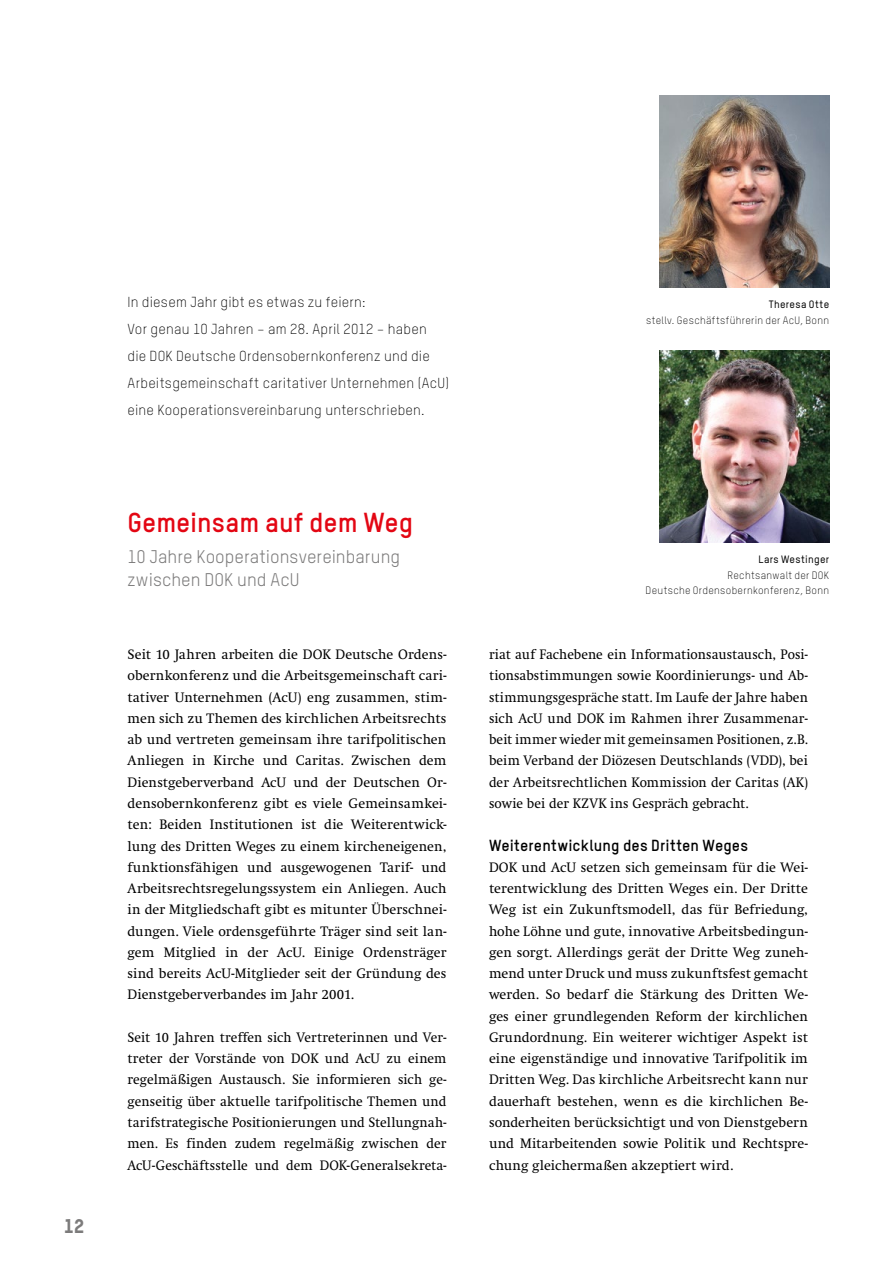
<style>
.page{position:relative;width:893px;height:1263px;background:#fff}
.page>*{position:absolute;margin:0;border:0;box-sizing:border-box;transform-origin:0 0}
.t1{font:700 27px "TSTARPRO";color:#e30613}
.t2{font:19.5px "TSTARPRO Headline";color:#7c7b7b}
.t3{font:18px/22.5px "TSTARPRO";color:#7c7b7b}
.t4{font:700 15.75px "TSTARPRO";letter-spacing:.01em;color:#000}
.t5{font:14.25px/21.3px "Swift EF";letter-spacing:.01em;color:#000;text-align:justify}
.t6{font:14.25px/21.3px "Swift EF";letter-spacing:.01em;color:#000;text-align:justify;scale:.95 1}
.t7{font:300 14.25px/27px "TSTARPRO";letter-spacing:.015em;color:#000}
.t8{font:300 10.5px/15.3px "TSTARPRO";letter-spacing:.03em;color:#000;text-align:right}
.t9{font:500 10.5px "TSTARPRO";letter-spacing:.03em;color:#000}
</style>
<div class="page">
<img style="left:659px;top:96px;width:170px;height:191px">
<img style="left:659px;top:351px;width:170px;height:191px">
<h2 class="t2" style="left:64px;top:1214px;width:22px">12</h2>
<p class="t7" style="left:128px;top:288px;width:323px">In diesem Jahr gibt es etwas zu feiern:<br>Vor genau 10 Jahren – am 28. April 2012 – haben die DOK Deutsche Ordensobernkonferenz und die Arbeitsgemeinschaft caritativer Unternehmen (AcU) eine Kooperationsvereinbarung unterschrieben.</p>
<h1 class="t1" style="left:128px;top:505px;width:287px">Gemeinsam auf dem Weg</h1>
<p class="t3" style="left:128px;top:546px;width:274px">10 Jahre Kooperationsvereinbarung zwischen DOK und AcU</p>
<p class="t5" style="left:128px;top:644px;width:320px">Seit 10 Jahren arbeiten die DOK Deutsche Ordens&shy;obernkonferenz und die Arbeitsgemeinschaft cari&shy;tativer Unternehmen (AcU) eng zusammen, stim&shy;men sich zu Themen des kirchlichen Arbeitsrechts ab und vertreten gemeinsam ihre tarifpolitischen Anliegen in Kirche und Caritas. Zwischen dem Dienstgeberverband AcU und der Deutschen Or&shy;densobernkonferenz gibt es viele Gemeinsamkei&shy;ten: Beiden Institutionen ist die Weiterentwick&shy;lung des Dritten Weges zu einem kircheneigenen, funktionsfähigen und ausgewogenen Tarif- und Arbeitsrechtsregelungssystem ein Anliegen. Auch in der Mitgliedschaft gibt es mitunter Überschnei&shy;dungen. Viele ordensgeführte Träger sind seit lan&shy;gem Mitglied in der AcU. Einige Ordensträger sind bereits AcU-Mitglieder seit der Gründung des Dienstgeberverbandes im Jahr 2001.</p>
<p class="t6" style="left:128px;top:1027px;width:337px">Seit 10 Jahren treffen sich Vertreterinnen und Ver&shy;treter der Vorstände von DOK und AcU zu einem regelmäßigen Austausch. Sie informieren sich ge&shy;genseitig über aktuelle tarifpolitische Themen und tarifstrategische Positionierungen und Stellungnah&shy;men. Es finden zudem regelmäßig zwischen der AcU-Geschäftsstelle und dem DOK-Generalsekreta-</p>
<p class="t9" style="left:769px;top:298px;width:62px">Theresa Otte</p>
<p class="t8" style="left:646px;top:312px;width:185px">stellv. Geschäftsführerin der AcU, Bonn</p>
<p class="t9" style="left:758px;top:553px;width:72px">Lars Westinger</p>
<p class="t8" style="left:646px;top:567px;width:185px">Rechtsanwalt der DOK<br>Deutsche Ordensobernkonferenz, Bonn</p>
<p class="t6" style="left:489px;top:644px;width:337px">riat auf Fachebene ein Informationsaustausch, Posi&shy;tionsabstimmungen sowie Koordinierungs- und Ab&shy;stimmungsgespräche statt. Im Laufe der Jahre haben sich AcU und DOK im Rahmen ihrer Zusammenar&shy;beit immer wieder mit gemeinsamen Positionen, z.B. beim Verband der Diözesen Deutschlands (VDD), bei der Arbeitsrechtlichen Kommission der Caritas (AK) sowie bei der KZVK ins Gespräch gebracht.</p>
<p class="t4" style="left:489px;top:835px;width:261px">Weiterentwicklung des Dritten Weges</p>
<p class="t5" style="left:489px;top:857px;width:320px">DOK und AcU setzen sich gemeinsam für die Wei&shy;terentwicklung des Dritten Weges ein. Der Dritte Weg ist ein Zukunftsmodell, das für Befriedung, hohe Löhne und gute, innovative Arbeitsbedingun&shy;gen sorgt. Allerdings gerät der Dritte Weg zuneh&shy;mend unter Druck und muss zukunftsfest gemacht werden. So bedarf die Stärkung des Dritten We&shy;ges einer grundlegenden Reform der kirchlichen Grundordnung. Ein weiterer wichtiger Aspekt ist eine eigenständige und innovative Tarifpolitik im Dritten Weg. Das kirchliche Arbeitsrecht kann nur dauerhaft bestehen, wenn es die kirchlichen Be&shy;sonderheiten berücksichtigt und von Dienstgebern und Mitarbeitenden sowie Politik und Rechtspre&shy;chung gleichermaßen akzeptiert wird.</p>
</div>
